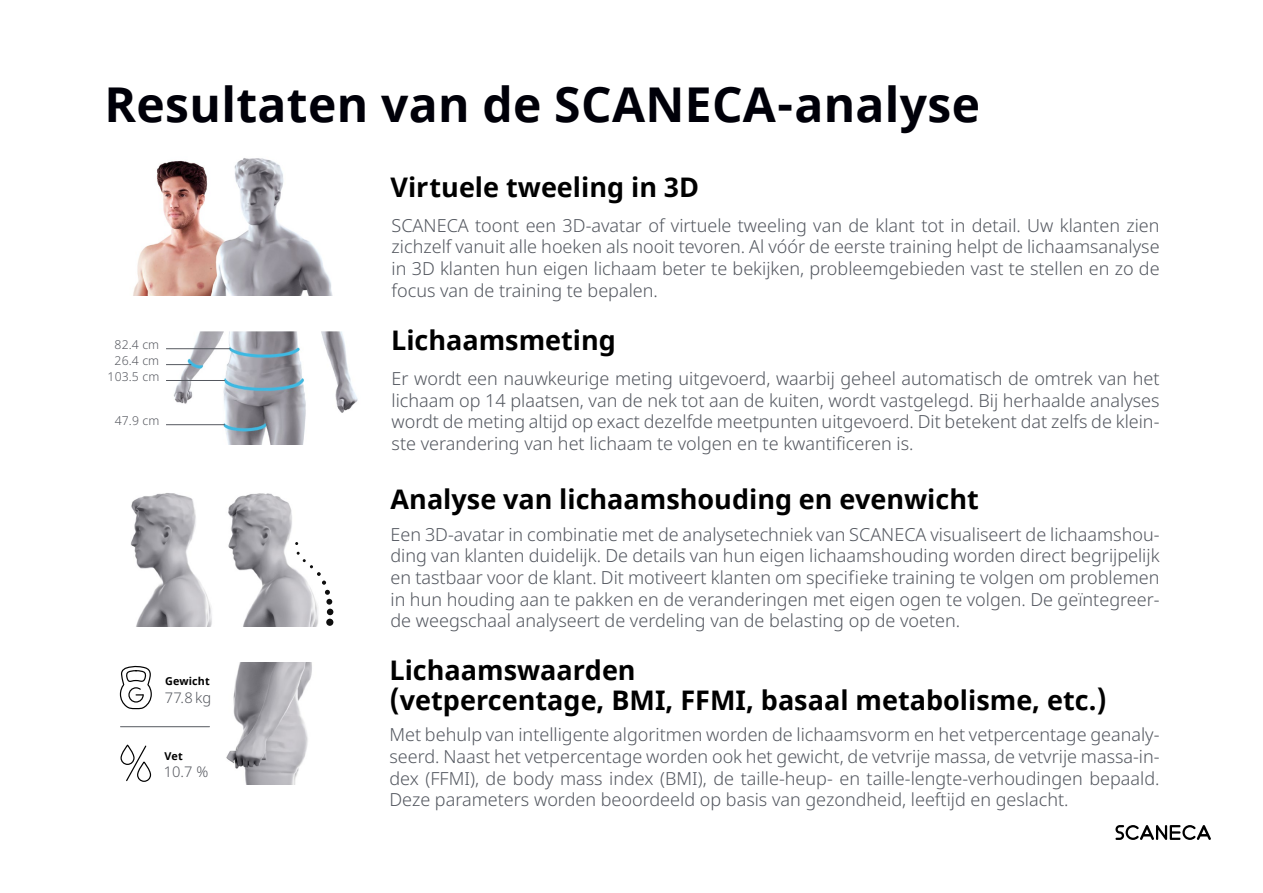
<style>
.page{position:relative;width:1263px;height:893px;background:#fff}
.page>*{position:absolute;margin:0;border:0;box-sizing:border-box;transform-origin:0 0}
.t1{font:700 48px "Noto Sans";letter-spacing:.005em;color:#000009}
.t2{font:700 27px/30px "Noto Sans";color:#000}
.t3{font:300 18px/21.6px "Noto Sans";color:#53575f;text-align:justify}
.t4{font:300 14.7px "Noto Sans";color:#55585f}
.t5{font:300 12.3px "Noto Sans";letter-spacing:.01em;color:#55585f}
.t6{font:700 10.8px "Noto Sans";letter-spacing:.01em;color:#000}
</style>
<div class="page">
<img style="left:226px;top:662px;width:86px;height:122px">
<img style="left:130px;top:493px;width:199px;height:133px">
<img style="left:166px;top:331px;width:192px;height:113px">
<div style="left:326px;top:619px;width:7px;height:7px;background:#0e0e0e;border-radius:50%"></div>
<svg style="left:297px;top:552px;width:36px;height:63px"></svg>
<img style="left:133px;top:158px;width:200px;height:138px">
<hr style="left:166px;top:424px;width:59px;height:1px;background:#55585f">
<hr style="left:166px;top:380px;width:59px;height:1px;background:#55585f">
<svg style="left:166px;top:364px;width:25px;height:1px"></svg>
<hr style="left:166px;top:348px;width:64px;height:1px;background:#55585f">
<svg style="left:1115px;top:825px;width:96px;height:15px"></svg>
<hr style="left:120px;top:726px;width:89px;height:1px;background:#55585f">
<svg style="left:125px;top:744px;width:22px;height:38px"></svg>
<div style="left:137px;top:761px;width:14px;height:21px;border:1px solid #000;border-radius:6px"></div>
<div style="left:120px;top:745px;width:15px;height:20px;border:1px solid #000;border-radius:6px"></div>
<svg style="left:119px;top:665px;width:33px;height:45px"></svg>
<h1 class="t1" style="left:105px;top:70px;width:877px">Resultaten van de SCANECA-analyse</h1>
<h2 class="t2" style="left:390px;top:173px;width:310px">Virtuele tweeling in 3D</h2>
<p class="t5" style="left:115px;top:336px;width:46px">82.4 cm</p>
<p class="t5" style="left:115px;top:351px;width:46px">26.4 cm</p>
<p class="t5" style="left:108px;top:367px;width:53px">103.5 cm</p>
<p class="t5" style="left:115px;top:412px;width:46px">47.9 cm</p>
<p class="t6" style="left:165px;top:673px;width:46px">Gewicht</p>
<p class="t4" style="left:165px;top:687px;width:48px">77.8 kg</p>
<p class="t6" style="left:165px;top:748px;width:20px">Vet</p>
<p class="t4" style="left:164px;top:761px;width:46px">10.7 %</p>
<p class="t3" style="left:392px;top:215px;width:769px">SCANECA toont een 3D-avatar of virtuele tweeling van de klant tot in detail. Uw klanten zien zichzelf vanuit alle hoeken als nooit tevoren. Al vóór de eerste training helpt de lichaamsanalyse in 3D klanten hun eigen lichaam beter te bekijken, probleemgebieden vast te stellen en zo de focus van de training te bepalen.</p>
<h2 class="t2" style="left:391px;top:326px;width:226px">Lichaamsmeting</h2>
<p class="t3" style="left:392px;top:368px;width:769px">Er wordt een nauwkeurige meting uitgevoerd, waarbij geheel automatisch de omtrek van het lichaam op 14 plaatsen, van de nek tot aan de kuiten, wordt vastgelegd. Bij herhaalde analyses wordt de meting altijd op exact dezelfde meetpunten uitgevoerd. Dit betekent dat zelfs de klein&shy;ste verandering van het lichaam te volgen en te kwantificeren is.</p>
<h2 class="t2" style="left:391px;top:485px;width:590px">Analyse van lichaamshouding en evenwicht</h2>
<p class="t3" style="left:390px;top:524px;width:770px">Een 3D-avatar in combinatie met de analysetechniek van SCANECA visualiseert de lichaamshou&shy;ding van klanten duidelijk. De details van hun eigen lichaamshouding worden direct begrijpelijk en tastbaar voor de klant. Dit motiveert klanten om specifieke training te volgen om problemen in hun houding aan te pakken en de veranderingen met eigen ogen te volgen. De geïntegreer&shy;de weegschaal analyseert de verdeling van de belasting op de voeten.</p>
<h2 class="t2" style="left:389px;top:656px;width:719px">Lichaamswaarden<br>(vetpercentage, BMI, FFMI, basaal metabolisme, etc.)</h2>
<p class="t3" style="left:389px;top:725px;width:772px">Met behulp van intelligente algoritmen worden de lichaamsvorm en het vetpercentage geanaly&shy;seerd. Naast het vetpercentage worden ook het gewicht, de vetvrije massa, de vetvrije massa-in&shy;dex (FFMI), de body mass index (BMI), de taille-heup- en taille-lengte-verhoudingen bepaald.<br>Deze parameters worden beoordeeld op basis van gezondheid, leeftijd en geslacht.</p>
</div>
